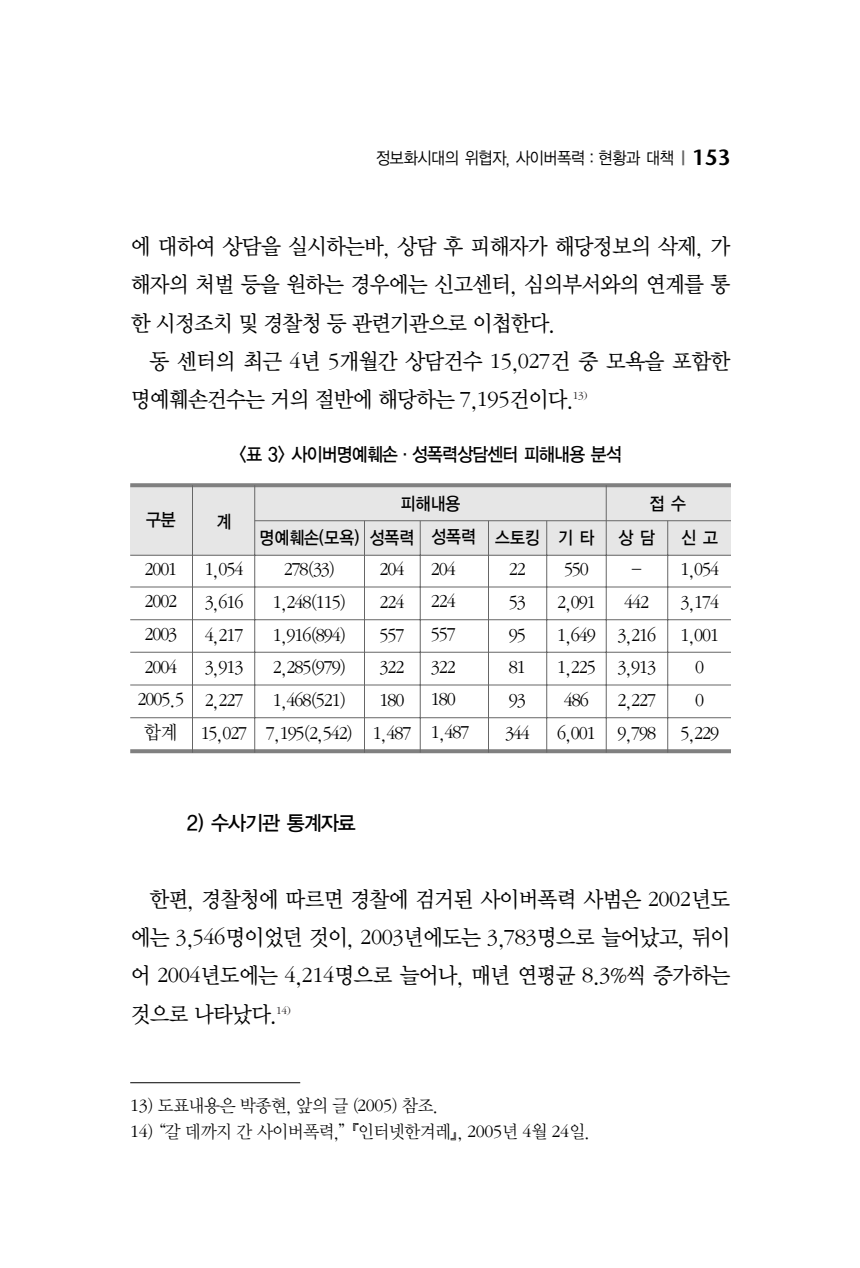
<style>
.page{position:relative;width:860px;height:1268px;background:#fff}
.page>*{position:absolute;margin:0;border:0;box-sizing:border-box;transform-origin:0 0}
.t1{font:22.4px/38.4px "Y Mj O13";letter-spacing:-.105em;color:#000;text-align:justify;scale:.95 1}
.t2{font:20.4px "YGO13";letter-spacing:-.12em;color:#000;scale:.95 1}
.t3{font:300 19px/32.6px "Garamond";letter-spacing:-.06em;color:#000;text-align:center;scale:.95 1}
.t4{font:19px "YGO13";letter-spacing:-.12em;color:#000;scale:.9 1}
.t5{font:19px "Y Mj O12";color:#000;scale:.95 1}
.t6{font:18px "Y Mj O12";letter-spacing:-.095em;color:#000;scale:.95 1}
.t7{font:18px "YGO13";letter-spacing:-.08em;color:#000;scale:.9 1}
.t8{font:17px "YGO12";letter-spacing:-.1em;color:#000;scale:.9 1}
.s1{font-family:"YGO14";color:#666}
.s2{font-family:"Stone Sans ITCTT Semi";font-size:22px}
.s3{font-family:"Garamond";font-weight:300}
.s4{font-family:"Y Mj O12";font-weight:400}
</style>
<div class="page">
<div style="left:130px;top:485px;width:601px;height:71px;background:#e6e6e6"></div>
<svg style="left:130px;top:483px;width:601px;height:4px;background:#878787"></svg>
<hr style="left:255px;top:520px;width:476px;height:1px;background:#666">
<svg style="left:130px;top:749px;width:601px;height:4px;background:#878787"></svg>
<hr style="left:192px;top:485px;width:1px;height:268px;background:#666">
<hr style="left:254px;top:485px;width:1px;height:268px;background:#666">
<hr style="left:364px;top:521px;width:1px;height:232px;background:#666">
<hr style="left:420px;top:521px;width:1px;height:232px;background:#666">
<hr style="left:488px;top:521px;width:1px;height:232px;background:#666">
<hr style="left:546px;top:521px;width:1px;height:232px;background:#666">
<hr style="left:606px;top:485px;width:1px;height:268px;background:#666">
<hr style="left:667px;top:521px;width:1px;height:232px;background:#666">
<hr style="left:130px;top:555px;width:601px;height:1px;background:#666">
<hr style="left:130px;top:587px;width:601px;height:1px;background:#666">
<hr style="left:130px;top:619px;width:601px;height:1px;background:#666">
<hr style="left:130px;top:652px;width:601px;height:1px;background:#666">
<hr style="left:130px;top:685px;width:601px;height:1px;background:#666">
<hr style="left:130px;top:717px;width:601px;height:1px;background:#666">
<hr style="left:130px;top:1082px;width:170px;height:1px;background:#000">
<p class="t8" style="left:376px;top:150px;width:397px">정보화시대의 위협자, 사이버폭력：현황과 대책 <span class="s1">|</span> <span class="s2">153</span></p>
<p class="t1" style="left:130px;top:228px;width:634px">에 대하여 상담을 실시하는바, 상담 후 피해자가 해당정보의 삭제, 가 해자의 처벌 등을 원하는 경우에는 신고센터, 심의부서와의 연계를 통 한 시정조치 및 경찰청 등 관련기관으로 이첩한다.</p>
<p class="t1" style="left:130px;top:343px;width:634px;text-indent:19px">동 센터의 최근 <span class="s3">4</span>년 <span class="s3">5</span>개월간 상담건수 <span class="s3">15</span>,<span class="s3">027</span>건 중 모욕을 포함한 명예훼손건수는 거의 절반에 해당하는 <span class="s3">7</span>,<span class="s3">195</span>건이다.<sup>13)</sup></p>
<p class="t7" style="left:145px;top:512px;width:36px">구분</p>
<p class="t3" style="left:138px;top:554px;width:51px">2001<br>2002<br>2003<br>2004<br>2005<span class="s4">.</span>5</p>
<p class="t5" style="left:144px;top:724px;width:38px">합계</p>
<p class="t4" style="left:239px;top:446px;width:428px">&lt;표 3&gt; 사이버명예훼손·성폭력상담센터 피해내용 분석</p>
<p class="t7" style="left:216px;top:513px;width:19px">계</p>
<p class="t3" style="left:201px;top:555px;width:51px;text-align:left">1<span class="s4">,</span>054<br>3<span class="s4">,</span>616<br>4<span class="s4">,</span>217<br>3<span class="s4">,</span>913<br>2<span class="s4">,</span>227<br>15<span class="s4">,</span>027</p>
<p class="t7" style="left:259px;top:529px;width:114px">명예훼손(모욕)</p>
<p class="t3" style="left:266px;top:555px;width:94px">278<span class="s4">(</span>33<span class="s4">)<br></span>1<span class="s4">,</span>248<span class="s4">(</span>115<span class="s4">)<br></span>1<span class="s4">,</span>916<span class="s4">(</span>894<span class="s4">)<br></span>2<span class="s4">,</span>285<span class="s4">(</span>979<span class="s4">)<br></span>1<span class="s4">,</span>468<span class="s4">(</span>521<span class="s4">)<br></span>7<span class="s4">,</span>195<span class="s4">(</span>2<span class="s4">,</span>542<span class="s4">)</span></p>
<p class="t7" style="left:400px;top:496px;width:69px">피해내용</p>
<p class="t7" style="left:649px;top:496px;width:44px">접 수</p>
<p class="t7" style="left:431px;top:528px;width:53px">성폭력</p>
<p class="t3" style="left:431px;top:554px;width:42px;text-align:left">204<br>224<br>557<br>322<br>180<br>1<span class="s4">,</span>487</p>
<p class="t7" style="left:369px;top:529px;width:53px">성폭력</p>
<p class="t3" style="left:373px;top:555px;width:42px">204<br>224<br>557<br>322<br>180<br>1<span class="s4">,</span>487</p>
<p class="t7" style="left:494px;top:529px;width:53px">스토킹</p>
<p class="t3" style="left:505px;top:555px;width:28px;text-align:left">22<br>53<br>95<br>81<br>93<br>344</p>
<p class="t7" style="left:558px;top:529px;width:44px">기 타</p>
<p class="t3" style="left:557px;top:555px;width:42px">550<br>2<span class="s4">,</span>091<br>1<span class="s4">,</span>649<br>1<span class="s4">,</span>225<br>486<br>6<span class="s4">,</span>001</p>
<p class="t7" style="left:618px;top:529px;width:44px">상 담</p>
<p class="t5" style="left:630px;top:561px;width:15px">-</p>
<p class="t3" style="left:617px;top:587px;width:42px">442<br>3<span class="s4">,</span>216<br>3<span class="s4">,</span>913<br>2<span class="s4">,</span>227<br>9<span class="s4">,</span>798</p>
<p class="t7" style="left:681px;top:529px;width:44px">신 고</p>
<p class="t3" style="left:680px;top:555px;width:42px">1<span class="s4">,</span>054<br>3<span class="s4">,</span>174<br>1<span class="s4">,</span>001<br>0<br>0<br>5<span class="s4">,</span>229</p>
<p class="t2" style="left:186px;top:813px;width:181px">2) 수사기관 통계자료</p>
<p class="t1" style="left:130px;top:881px;width:634px;text-indent:19px">한편, 경찰청에 따르면 경찰에 검거된 사이버폭력 사범은 <span class="s3">2002</span>년도 에는 <span class="s3">3</span>,<span class="s3">546</span>명이었던 것이, <span class="s3">2003</span>년에도는 <span class="s3">3</span>,<span class="s3">783</span>명으로 늘어났고, 뒤이 어 <span class="s3">2004</span>년도에는 <span class="s3">4</span>,<span class="s3">214</span>명으로 늘어나, 매년 연평균 <span class="s3">8</span>.<span class="s3">3</span>%씩 증가하는 것으로 나타났다.<sup>14)</sup></p>
<p class="t6" style="left:130px;top:1097px;width:327px"><span class="s3">13</span>) 도표내용은 박종현, 앞의 글 (<span class="s3">2005</span>) 참조.</p>
<p class="t6" style="left:130px;top:1123px;width:487px"><span class="s3">14</span>) “갈 데까지 간 사이버폭력,”『인터넷한겨레』, <span class="s3">2005</span>년 <span class="s3">4</span>월 <span class="s3">24</span>일.</p>
</div>
